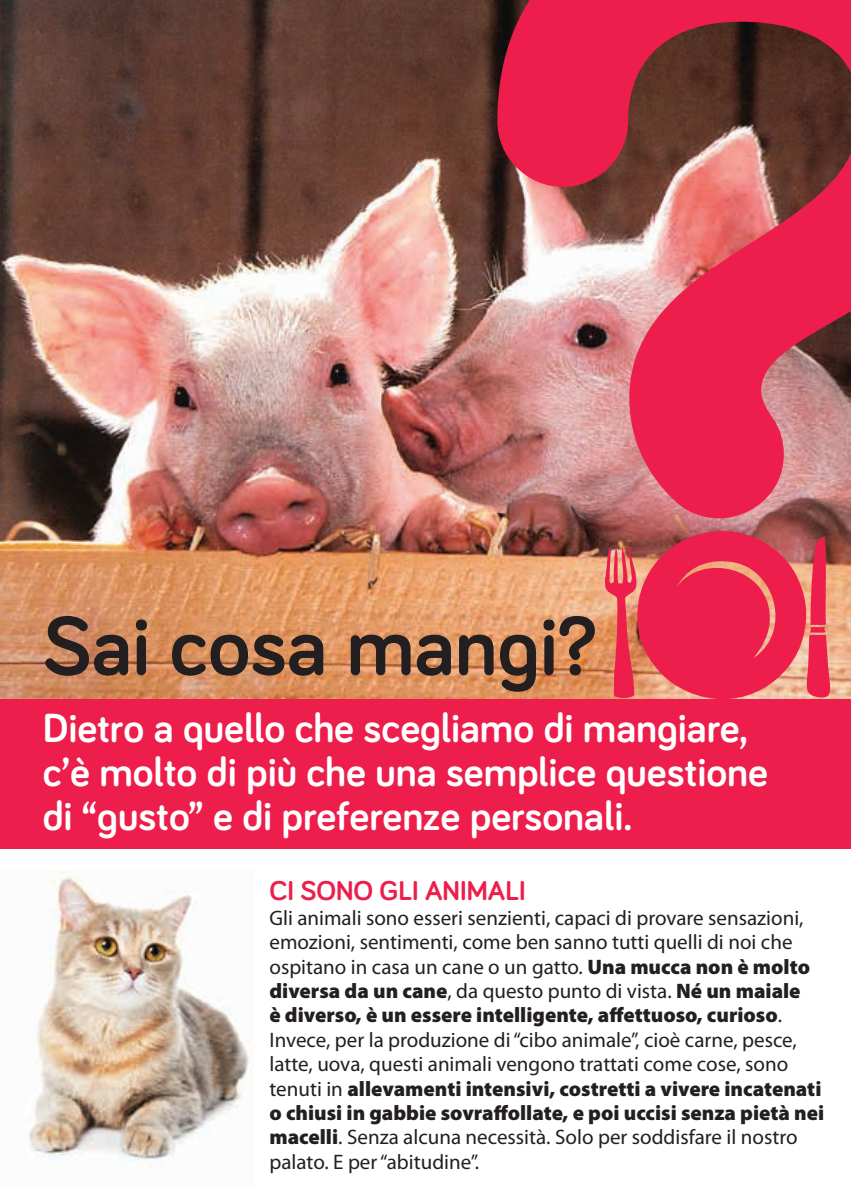
<style>
.page{position:relative;width:851px;height:1202px;background:#fff}
.page>*{position:absolute;margin:0;border:0;box-sizing:border-box;transform-origin:0 0}
.t1{font:700 85.4px "Bariol";color:#231f20}
.t2{font:700 42px/44px "Bariol";color:#fff}
.t3{font:700 28px "Bariol";color:#ed1e4c}
.t4{font:21px/24.4px "Myriad Pro";color:#231f20}
.s1{font-weight:900}
</style>
<div class="page">
<img style="left:0;top:0;width:850px;height:698px">
<div style="left:0;top:698px;width:850px;height:150px;background:#ed1e4c"></div>
<svg style="left:603px;top:530px;width:229px;height:169px;background:#e34458"></svg>
<svg style="left:497px;top:0;width:353px;height:518px;background:#c05160"></svg>
<img style="left:28px;top:871px;width:223px;height:297px">
<h1 class="t1" style="left:43px;top:587px;width:555px">Sai cosa mangi?</h1>
<h2 class="t2" style="left:43px;top:704px;width:726px">Dietro a quello che scegliamo di mangiare, c’è molto di più che una semplice questione di “gusto” e di preferenze personali.</h2>
<h3 class="t3" style="left:269px;top:872px;width:258px">CI SONO GLI ANIMALI</h3>
<p class="t4" style="left:269px;top:906px;width:556px">Gli animali sono esseri senzienti, capaci di provare sensazioni, emozioni, sentimenti, come ben sanno tutti quelli di noi che ospitano in casa un cane o un gatto. <span class="s1">Una mucca non è molto diversa da un cane</span>, da questo punto di vista. <span class="s1">Né un maiale<br>è diverso, è un essere intelligente, affettuoso, curioso</span>.<br>Invece, per la produzione di “cibo animale”, cioè carne, pesce, latte, uova, questi animali vengono trattati come cose, sono tenuti in <span class="s1">allevamenti intensivi, costretti a vivere incatenati o chiusi in gabbie sovraffollate, e poi uccisi senza pietà nei macelli</span>. Senza alcuna necessità. Solo per soddisfare il nostro palato. E per “abitudine”.</p>
</div>
